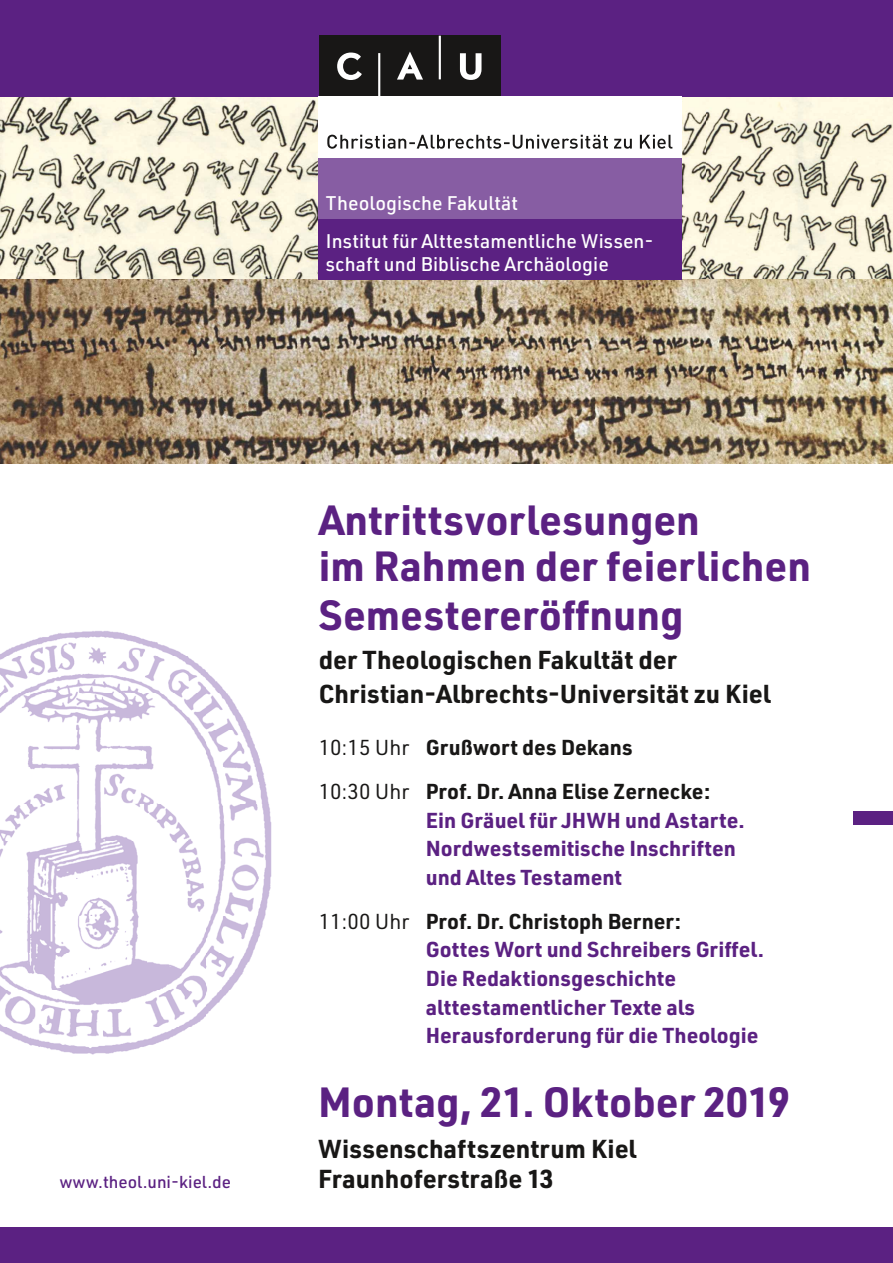
<style>
.page{position:relative;width:893px;height:1263px;background:#fff}
.page>*{position:absolute;margin:0;border:0;box-sizing:border-box;transform-origin:0 0}
.t1{font:700 41.4px/47.7px "URWDIN";color:#5b2182}
.t2{font:700 25.5px/33.9px "URWDIN";color:#181716}
.t3{font:700 21.15px/28.7px "URWDIN";color:#5b2182}
.t4{font:700 21.15px/43.7px "URWDIN";color:#181716}
.t5{font:500 19.35px/23.1px "URWDIN";letter-spacing:.005em;color:#fff}
.t6{font:500 16.95px "URWDIN";color:#5b2182}
.s1{font-weight:400}
.s2{font-weight:400;color:#181716}
.s3{color:#181716}
</style>
<div class="page">
<img style="left:0;top:97px;width:893px;height:366px">
<img style="left:0;top:631px;width:272px;height:424px">
<div style="left:0;top:0;width:893px;height:97px;background:#5b2182"></div>
<div style="left:0;top:1227px;width:893px;height:36px;background:#5b2182"></div>
<div style="left:319px;top:219px;width:363px;height:61px;background:#5b2182"></div>
<div style="left:319px;top:158px;width:363px;height:61px;background:#875da3"></div>
<div style="left:319px;top:36px;width:181px;height:61px;background:#181716"></div>
<svg style="left:337px;top:53px;width:25px;height:27px"></svg>
<svg style="left:397px;top:52px;width:26px;height:28px"></svg>
<svg style="left:460px;top:53px;width:21px;height:27px"></svg>
<hr style="left:378px;top:53px;width:2px;height:44px;background:#fff">
<hr style="left:439px;top:36px;width:2px;height:43px;background:#fff">
<div style="left:319px;top:97px;width:363px;height:61px;background:#fff"></div>
<svg style="left:327px;top:135px;width:345px;height:14px"></svg>
<div style="left:854px;top:811px;width:39px;height:13px;background:#5b2182"></div>
<p class="t5" style="left:326px;top:191px;width:194px">Theologische Fakultät</p>
<p class="t5" style="left:326px;top:228px;width:329px">Institut für Alttestamentliche Wissen&shy;schaft und Biblische Archäologie</p>
<h1 class="t1" style="left:319px;top:494px;width:494px">Antrittsvorlesungen<br>im Rahmen der feierlichen<br>Semestereröffnung</h1>
<p class="t2" style="left:319px;top:641px;width:454px">der Theologischen Fakultät der<br>Christian-Albrechts-Universität zu Kiel</p>
<p class="t4" style="left:319px;top:725px;width:393px"><span class="s1">10:15 Uhr</span> Grußwort des Dekans<br><span class="s1">10:30 Uhr</span> Prof. Dr. Anna Elise Zernecke:</p>
<p class="t3" style="left:426px;top:805px;width:320px">Ein Gräuel für JHWH und Astarte.<br>Nordwestsemitische Inschriften und Altes Testament</p>
<p class="t3" style="left:426px;top:906px;width:340px;text-indent:-107px"><span class="s2">11:00 Uhr</span> <span class="s3">Prof. Dr. Christoph Berner:<br></span>Gottes Wort und Schreibers Griffel.<br>Die Redaktionsgeschichte alttestamentlicher Texte als Herausforderung für die Theologie</p>
<h1 class="t1" style="left:318px;top:1076px;width:474px">Montag, 21. Oktober 2019</h1>
<p class="t2" style="left:318px;top:1131px;width:320px">Wissenschaftszentrum Kiel</p>
<p class="t6" style="left:59px;top:1170px;width:173px">www.theol.uni-kiel.de</p>
<p class="t2" style="left:318px;top:1161px;width:237px">Fraunhoferstraße 13</p>
</div>
